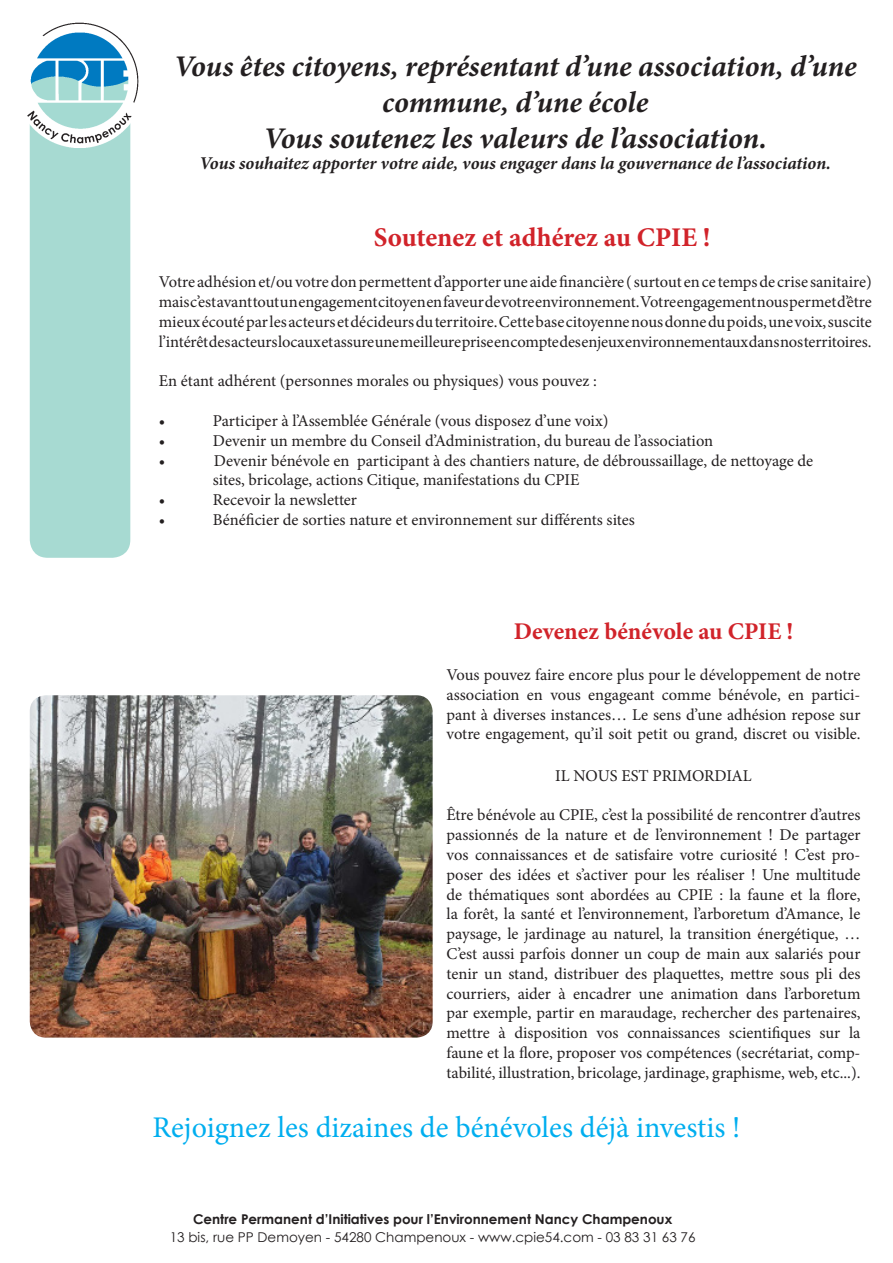
<style>
.page{position:relative;width:893px;height:1263px;background:#fff}
.page>*{position:absolute;margin:0;border:0;box-sizing:border-box;transform-origin:0 0}
.t1{font:italic 700 30px/36px "Minion Pro";letter-spacing:-.005em;color:#231f20;text-align:center}
.t2{font:30px "Minion Pro";color:#00aeef}
.t3{font:700 27px "Minion Pro";color:#d1232a}
.t4{font:700 24px "Minion Pro";color:#d1232a}
.t5{font:italic 700 18px "Minion Pro";color:#231f20}
.t6{font:16.5px/19.8px "Minion Pro";letter-spacing:-.005em;color:#231f20;text-align:justify}
.t7{font:700 13.5px "Century Gothic";color:#231f20}
.t8{font:13.5px "Century Gothic";color:#231f20}
</style>
<div class="page">
<div style="left:30px;top:54px;width:100px;height:504px;background:#a7dad2;border-radius:18px"></div>
<img style="left:27px;top:22px;width:112px;height:129px">
<img style="left:30px;top:695px;width:403px;height:342px">
<p class="t1" style="left:174px;top:48px;width:684px">Vous êtes citoyens, représentant d’une association, d’une commune, d’une école</p>
<p class="t1" style="left:263px;top:120px;width:505px">Vous soutenez les valeurs de l’association.</p>
<p class="t5" style="left:200px;top:151px;width:633px">Vous souhaitez apporter votre aide, vous engager dans la gouvernance de l’association.</p>
<p class="t3" style="left:374px;top:218px;width:338px">Soutenez et adhérez au CPIE !</p>
<p class="t6" style="left:159px;top:272px;width:714px">Votre adhésion et/ou votre don permettent d’apporter une aide financière ( surtout en ce temps de crise sanitaire) mais c’est avant tout un engagement citoyen en faveur de votre environnement. Votre engagement nous permet d’être mieux écouté par les acteurs et décideurs du territoire. Cette base citoyenne nous donne du poids, une voix, suscite l’intérêt des acteurs locaux et assure une meilleure prise en compte des enjeux environnementaux dans nos territoires.</p>
<p class="t6" style="left:159px;top:371px;width:440px">En étant adhérent (personnes morales ou physiques) vous pouvez :</p>
<p class="t6" style="left:159px;top:411px;width:8px">•</p>
<p class="t6" style="left:213px;top:411px;width:397px">Participer à l’Assemblée Générale (vous disposez d’une voix)</p>
<p class="t6" style="left:159px;top:431px;width:8px">•</p>
<p class="t6" style="left:213px;top:431px;width:502px">Devenir un membre du Conseil d’Administration, du bureau de l’association</p>
<p class="t6" style="left:159px;top:450px;width:8px">•</p>
<p class="t6" style="left:213px;top:450px;width:602px">Devenir bénévole en participant à des chantiers nature, de débroussaillage, de nettoyage de sites, bricolage, actions Citique, manifestations du CPIE</p>
<p class="t6" style="left:159px;top:490px;width:8px">•</p>
<p class="t6" style="left:213px;top:490px;width:146px">Recevoir la newsletter</p>
<p class="t6" style="left:159px;top:510px;width:8px">•</p>
<p class="t6" style="left:213px;top:510px;width:424px">Bénéficier de sorties nature et environnement sur différents sites</p>
<p class="t4" style="left:514px;top:614px;width:281px">Devenez bénévole au CPIE !</p>
<p class="t6" style="left:446px;top:665px;width:416px">Vous pouvez faire encore plus pour le développement de notre association en vous engageant comme bénévole, en partici&shy;pant à diverses instances… Le sens d’une adhésion repose sur votre engagement, qu’il soit petit ou grand, discret ou visible.</p>
<p class="t6" style="left:555px;top:766px;width:198px">IL NOUS EST PRIMORDIAL</p>
<p class="t6" style="left:446px;top:805px;width:416px">Être bénévole au CPIE, c’est la possibilité de rencontrer d’autres passionnés de la nature et de l’environnement ! De partager vos connaissances et de satisfaire votre curiosité ! C’est pro&shy;poser des idées et s’activer pour les réaliser ! Une multitude de thématiques sont abordées au CPIE : la faune et la flore, la forêt, la santé et l’environnement, l’arboretum d’Amance, le paysage, le jardinage au naturel, la transition énergétique, …</p>
<p class="t6" style="left:446px;top:944px;width:416px">C’est aussi parfois donner un coup de main aux salariés pour tenir un stand, distribuer des plaquettes, mettre sous pli des courriers, aider à encadrer une animation dans l’arboretum par exemple, partir en maraudage, rechercher des partenaires, mettre à disposition vos connaissances scientifiques sur la faune et la flore, proposer vos compétences (secrétariat, comp&shy;tabilité, illustration, bricolage, jardinage, graphisme, web, etc...).</p>
<p class="t2" style="left:152px;top:1107px;width:590px">Rejoignez les dizaines de bénévoles déjà investis !</p>
<p class="t7" style="left:193px;top:1209px;width:481px">Centre Permanent d’Initiatives pour l’Environnement Nancy Champenoux</p>
<p class="t8" style="left:170px;top:1228px;width:527px">13 bis, rue PP Demoyen - 54280 Champenoux - www.cpie54.com - 03 83 31 63 76</p>
</div>
